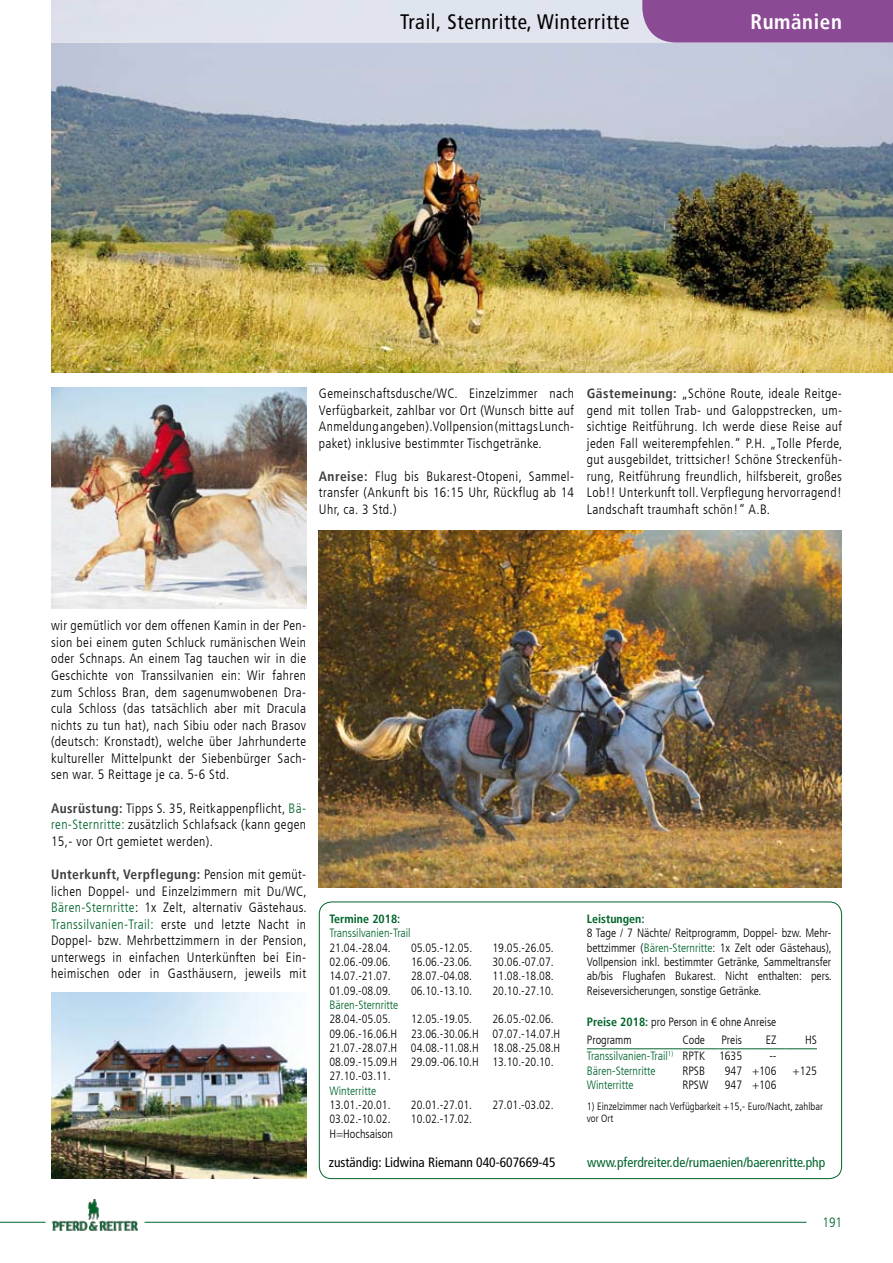
<style>
.page{position:relative;width:893px;height:1263px;background:#fff}
.page>*{position:absolute;margin:0;border:0;box-sizing:border-box;transform-origin:0 0}
.t1{font:condensed 21px "Frutiger LT";letter-spacing:.03em;color:#000}
.t2{font:700 condensed 21px "Frutiger LT";letter-spacing:.03em;color:#fff}
.t3{font:300 condensed 13.5px/16.6px "Frutiger LT";letter-spacing:.03em;color:#000;text-align:justify}
.t4{font:condensed 13.5px "Frutiger LT";color:#00652b}
.t5{font:condensed 13.5px "Frutiger LT";color:#000}
.t6{font:300 condensed 13.5px "Frutiger LT";color:#00652b}
.t7{font:300 condensed 12px/14.2px "Frutiger LT";color:#000}
.t8{font:300 condensed 12px "Frutiger LT";color:#00652b}
.t9{font:700 condensed 12px "Frutiger LT";color:#00652b}
.t10{font:300 condensed 10.5px/12.6px "Frutiger LT";color:#000}
.s1{font-weight:700;color:#3e3e40}
.s2{color:#00652b}
.s3{font-weight:700;color:#00652b}
.s4{color:#000}
</style>
<div class="page">
<div style="left:319px;top:901px;width:523px;height:278px;border:1px solid #00652b;border-radius:12px"></div>
<hr style="left:587px;top:1048px;width:95px;height:1px;background:#00652b">
<hr style="left:682px;top:1048px;width:37px;height:1px;background:#00652b">
<hr style="left:719px;top:1048px;width:32px;height:1px;background:#00652b">
<hr style="left:751px;top:1048px;width:34px;height:1px;background:#00652b">
<hr style="left:785px;top:1048px;width:32px;height:1px;background:#00652b">
<img style="left:51px;top:993px;width:255px;height:186px">
<img style="left:319px;top:530px;width:523px;height:357px">
<img style="left:51px;top:43px;width:842px;height:330px">
<img style="left:51px;top:388px;width:255px;height:221px">
<div style="left:51px;top:0;width:591px;height:43px;background:#e0e4ee"></div>
<hr style="left:0;top:1222px;width:45px;height:1px;background:#00652b">
<hr style="left:145px;top:1222px;width:661px;height:1px;background:#00652b">
<img style="left:53px;top:1199px;width:85px;height:32px">
<div style="left:642px;top:0;width:251px;height:43px;background:#8b4b94"></div>
<h1 class="t1" style="left:400px;top:9px;width:231px">Trail, Sternritte, Winterritte</h1>
<h1 class="t2" style="left:750px;top:9px;width:93px">Rumänien</h1>
<p class="t3" style="left:319px;top:385px;width:257px">Gemeinschaftsdusche/WC. Einzelzimmer nach Verfügbarkeit, zahlbar vor Ort (Wunsch bitte auf Anmeldung angeben). Vollpension (mittags Lunch&shy;paket) inklusive bestimmter Tischgetränke.</p>
<p class="t3" style="left:319px;top:468px;width:257px"><span class="s1">Anreise:</span> Flug bis Bukarest-Otopeni, Sammel&shy;transfer (Ankunft bis 16:15 Uhr, Rückflug ab 14<br>Uhr, ca. 3 Std.)</p>
<p class="t3" style="left:587px;top:385px;width:257px"><span class="s1">Gästemeinung:</span> „Schöne Route, ideale Reitge&shy;gend mit tollen Trab- und Galoppstrecken, um&shy;sichtige Reitführung. Ich werde diese Reise auf jeden Fall weiterempfehlen.“ P.H. „Tolle Pferde, gut ausgebildet, trittsicher! Schöne Streckenfüh&shy;rung, Reitführung freundlich, hilfsbereit, großes Lob!! Unterkunft toll. Verpflegung hervorragend!<br>Landschaft traumhaft schön!“ A.B.</p>
<p class="t3" style="left:51px;top:617px;width:257px">wir gemütlich vor dem offenen Kamin in der Pen&shy;sion bei einem guten Schluck rumänischen Wein oder Schnaps. An einem Tag tauchen wir in die Geschichte von Transsilvanien ein: Wir fahren zum Schloss Bran, dem sagenumwobenen Dra&shy;cula Schloss (das tatsächlich aber mit Dracula nichts zu tun hat), nach Sibiu oder nach Brasov (deutsch: Kronstadt), welche über Jahrhunderte kultureller Mittelpunkt der Siebenbürger Sach&shy;sen war. 5 Reittage je ca. 5-6 Std.</p>
<p class="t3" style="left:51px;top:800px;width:257px"><span class="s1">Ausrüstung:</span> Tipps S. 35, Reitkappenpflicht, <span class="s2">Bä&shy;ren-Sternritte:</span> zusätzlich Schlafsack (kann gegen 15,- vor Ort gemietet werden).</p>
<p class="t3" style="left:51px;top:866px;width:257px"><span class="s1">Unterkunft, Verpflegung:</span> Pension mit gemüt&shy;lichen Doppel- und Einzelzimmern mit Du/WC, <span class="s2">Bären-Sternritte</span>: 1x Zelt, alternativ Gästehaus.<br><span class="s2">Transsilvanien-Trail:</span> erste und letzte Nacht in Doppel- bzw. Mehrbettzimmern in der Pension, unterwegs in einfachen Unterkünften bei Ein&shy;heimischen oder in Gasthäusern, jeweils mit</p>
<p class="t9" style="left:330px;top:911px;width:72px">Termine 2018:</p>
<p class="t8" style="left:330px;top:926px;width:83px">Transsilvanien-Trail</p>
<p class="t7" style="left:330px;top:940px;width:63px">21.04.-28.04.</p>
<p class="t7" style="left:411px;top:940px;width:63px">05.05.-12.05.</p>
<p class="t7" style="left:493px;top:940px;width:63px">19.05.-26.05.</p>
<p class="t7" style="left:330px;top:955px;width:63px">02.06.-09.06.</p>
<p class="t7" style="left:411px;top:955px;width:63px">16.06.-23.06.</p>
<p class="t7" style="left:493px;top:955px;width:63px">30.06.-07.07.</p>
<p class="t7" style="left:330px;top:969px;width:63px">14.07.-21.07.</p>
<p class="t7" style="left:411px;top:969px;width:63px">28.07.-04.08.</p>
<p class="t7" style="left:492px;top:969px;width:63px">11.08.-18.08.</p>
<p class="t7" style="left:329px;top:983px;width:63px">01.09.-08.09.</p>
<p class="t7" style="left:411px;top:983px;width:63px">06.10.-13.10.</p>
<p class="t7" style="left:492px;top:983px;width:63px">20.10.-27.10.</p>
<p class="t8" style="left:329px;top:998px;width:70px">Bären-Sternritte</p>
<p class="t7" style="left:329px;top:1012px;width:63px">28.04.-05.05.</p>
<p class="t7" style="left:411px;top:1012px;width:63px">12.05.-19.05.</p>
<p class="t7" style="left:329px;top:1012px;width:232px;text-indent:163px">26.05.-02.06.<br>09.06.-16.06.H 23.06.-30.06.H 07.07.-14.07.H 21.07.-28.07.H 04.08.-11.08.H 18.08.-25.08.H 08.09.-15.09.H 29.09.-06.10.H 13.10.-20.10.<br>27.10.-03.11.</p>
<p class="t8" style="left:329px;top:1084px;width:48px">Winterritte</p>
<p class="t7" style="left:329px;top:1098px;width:63px">13.01.-20.01.</p>
<p class="t7" style="left:411px;top:1098px;width:63px">20.01.-27.01.</p>
<p class="t7" style="left:492px;top:1098px;width:63px">27.01.-03.02.</p>
<p class="t7" style="left:329px;top:1112px;width:63px">03.02.-10.02.</p>
<p class="t7" style="left:411px;top:1112px;width:63px">10.02.-17.02.</p>
<p class="t7" style="left:329px;top:1126px;width:65px">H=Hochsaison</p>
<p class="t9" style="left:587px;top:911px;width:59px">Leistungen:</p>
<p class="t7" style="left:587px;top:926px;width:246px;text-align:justify">8 Tage / 7 Nächte/ Reitprogramm, Doppel- bzw. Mehr&shy;bettzimmer (<span class="s2">Bären-Sternritte</span>: 1x Zelt oder Gästehaus), Vollpension inkl. bestimmter Getränke, Sammeltransfer ab/bis Flughafen Bukarest. Nicht enthalten: pers.<br>Reiseversicherungen, sonstige Getränke.</p>
<p class="t7" style="left:587px;top:1015px;width:191px"><span class="s3">Preise 2018:</span> pro Person in € ohne Anreise</p>
<p class="t7" style="left:587px;top:1033px;width:46px">Programm</p>
<p class="t7" style="left:682px;top:1033px;width:24px">Code</p>
<p class="t7" style="left:721px;top:1033px;width:22px">Preis</p>
<p class="t7" style="left:766px;top:1033px;width:12px">EZ</p>
<p class="t7" style="left:805px;top:1033px;width:13px">HS</p>
<p class="t8" style="left:587px;top:1049px;width:157px">Transsilvanien-Trail<sup>1)</sup> <span class="s4">RPTK 1635</span></p>
<p class="t7" style="left:769px;top:1049px;width:9px">--</p>
<p class="t8" style="left:587px;top:1064px;width:70px">Bären-Sternritte</p>
<p class="t7" style="left:682px;top:1064px;width:24px">RPSB</p>
<p class="t7" style="left:725px;top:1064px;width:53px">947 +106</p>
<p class="t7" style="left:792px;top:1064px;width:26px">+125</p>
<p class="t8" style="left:587px;top:1078px;width:48px">Winterritte</p>
<p class="t7" style="left:682px;top:1078px;width:28px">RPSW</p>
<p class="t7" style="left:725px;top:1078px;width:53px">947 +106</p>
<p class="t10" style="left:587px;top:1100px;width:238px">1) Einzelzimmer nach Verfügbarkeit +15,- Euro/Nacht, zahlbar vor Ort</p>
<p class="t5" style="left:329px;top:1155px;width:228px">zuständig: Lidwina Riemann 040-607669-45</p>
<p class="t4" style="left:587px;top:1154px;width:240px">www.pferdreiter.de/rumaenien/baerenritte.php</p>
<p class="t6" style="left:822px;top:1214px;width:21px">191</p>
</div>
